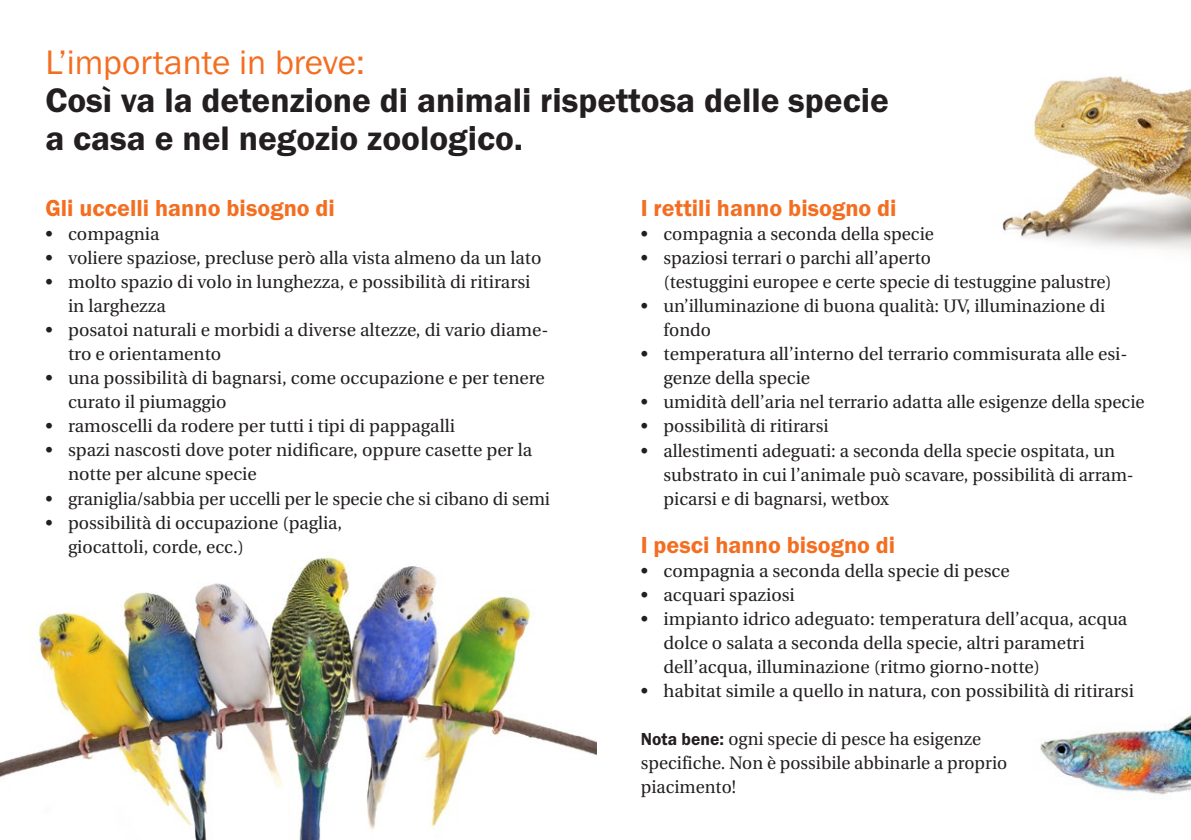
<style>
.page{position:relative;width:1191px;height:840px;background:#fff}
.page>*{position:absolute;margin:0;border:0;box-sizing:border-box;transform-origin:0 0}
.t1{font:600 35.2px/38.4px "Franklin Got Itc T";color:#231f20}
.t2{font:35.2px "Franklin Got Itc T";color:#f36e21}
.t3{font:600 24px "Franklin Got Itc T";color:#f36e21}
.t4{font:18px/24px "Utopia";color:#231f20}
.s1{font-family:"Franklin Got Itc T";font-weight:600}
</style>
<div class="page">
<img style="left:1040px;top:714px;width:151px;height:81px">
<img style="left:1002px;top:76px;width:189px;height:175px">
<img style="left:0;top:557px;width:596px;height:282px">
<h1 class="t2" style="left:45px;top:42px;width:321px">L’importante in breve:</h1>
<h1 class="t1" style="left:45px;top:81px;width:845px">Così va la detenzione di animali rispettosa delle specie a casa e nel negozio zoologico.</h1>
<h2 class="t3" style="left:45px;top:195px;width:291px">Gli uccelli hanno bisogno di</h2>
<p class="t4" style="left:45px;top:222px;width:116px">• compagnia</p>
<p class="t4" style="left:45px;top:246px;width:497px">• voliere spaziose, precluse però alla vista almeno da un lato</p>
<p class="t4" style="left:68px;top:270px;width:464px;text-indent:-23px">• molto spazio di volo in lunghezza, e possibilità di ritirarsi in larghezza</p>
<p class="t4" style="left:68px;top:318px;width:482px;text-indent:-23px">• posatoi naturali e morbidi a diverse altezze, di vario diame&shy;tro e orientamento</p>
<p class="t4" style="left:68px;top:366px;width:478px;text-indent:-23px">• una possibilità di bagnarsi, come occupazione e per tenere curato il piumaggio</p>
<p class="t4" style="left:45px;top:414px;width:411px">• ramoscelli da rodere per tutti i tipi di pappagalli</p>
<p class="t4" style="left:68px;top:438px;width:465px;text-indent:-23px">• spazi nascosti dove poter nidificare, oppure casette per la notte per alcune specie</p>
<p class="t4" style="left:45px;top:486px;width:506px">• graniglia/sabbia per uccelli per le specie che si cibano di semi</p>
<p class="t4" style="left:68px;top:510px;width:276px;text-indent:-23px">• possibilità di occupazione (paglia, giocattoli, corde, ecc.)</p>
<h2 class="t3" style="left:641px;top:195px;width:257px">I rettili hanno bisogno di</h2>
<p class="t4" style="left:641px;top:222px;width:294px">• compagnia a seconda della specie</p>
<p class="t4" style="left:663px;top:246px;width:449px;text-indent:-23px">• spaziosi terrari o parchi all’aperto<br>(testuggini europee e certe specie di testuggine palustre)</p>
<p class="t4" style="left:663px;top:294px;width:443px;text-indent:-23px">• un’illuminazione di buona qualità: UV, illuminazione di fondo</p>
<p class="t4" style="left:663px;top:342px;width:465px;text-indent:-23px">• temperatura all’interno del terrario commisurata alle esi&shy;genze della specie</p>
<p class="t4" style="left:641px;top:390px;width:505px">• umidità dell’aria nel terrario adatta alle esigenze della specie</p>
<p class="t4" style="left:641px;top:414px;width:189px">• possibilità di ritirarsi</p>
<p class="t4" style="left:663px;top:438px;width:472px;text-indent:-23px">• allestimenti adeguati: a seconda della specie ospitata, un substrato in cui l’animale può scavare, possibilità di arram&shy;picarsi e di bagnarsi, wetbox</p>
<h2 class="t3" style="left:641px;top:531px;width:256px">I pesci hanno bisogno di</h2>
<p class="t4" style="left:641px;top:558px;width:370px">• compagnia a seconda della specie di pesce</p>
<p class="t4" style="left:641px;top:582px;width:155px">• acquari spaziosi</p>
<p class="t4" style="left:663px;top:606px;width:465px;text-indent:-23px">• impianto idrico adeguato: temperatura dell’acqua, acqua dolce o salata a seconda della specie, altri parametri dell’acqua, illuminazione (ritmo giorno-notte)</p>
<p class="t4" style="left:641px;top:678px;width:494px">• habitat simile a quello in natura, con possibilità di ritirarsi</p>
<p class="t4" style="left:641px;top:726px;width:368px"><span class="s1">Nota bene:</span> ogni specie di pesce ha esigenze specifiche. Non è possibile abbinarle a proprio piacimento!</p>
</div>
